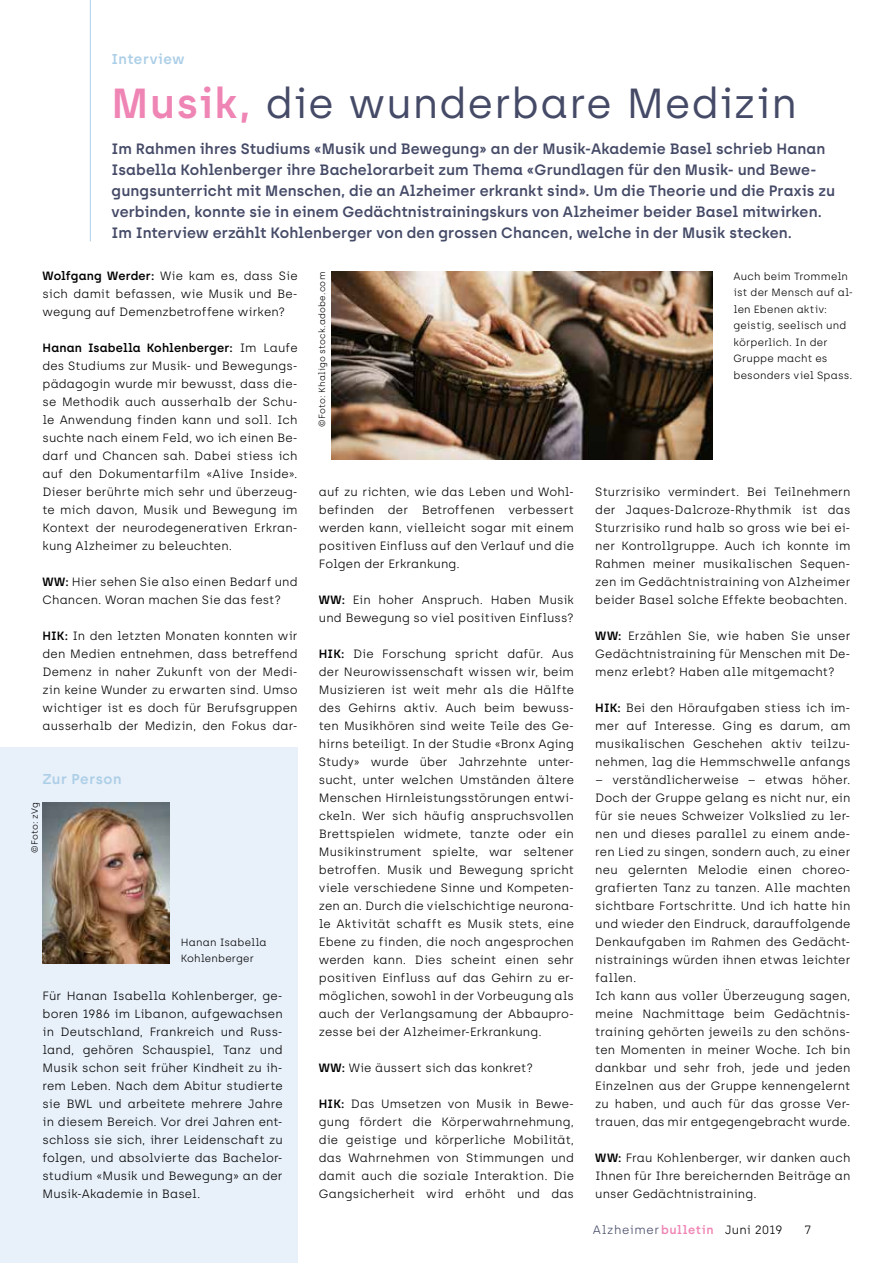
<style>
.page{position:relative;width:893px;height:1263px;background:#fff}
.page>*{position:absolute;margin:0;border:0;box-sizing:border-box;transform-origin:0 0}
.t1{font:42px "Archia";letter-spacing:.02em;color:#454a67}
.t2{font:600 15px/21px "Archia";letter-spacing:.005em;color:#454a67}
.t3{font:600 14.25px "Archia";letter-spacing:.035em;color:#abcee7}
.t4{font:300 12px/18px "Archia";letter-spacing:.01em;color:#000;text-align:justify}
.t5{font:300 12px "Archia";letter-spacing:.03em;color:#454a67}
.t6{font:300 10.5px/16.5px "Archia";letter-spacing:.015em;color:#000}
.t7{font:300 9px "Archia";letter-spacing:.015em;color:#000}
.s1{font-weight:600;color:#ef85b4}
.s2{font-weight:600}
.s3{color:#000}
</style>
<div class="page">
<div style="left:0;top:748px;width:298px;height:515px;background:#e8f0f9"></div>
<img style="left:43px;top:803px;width:127px;height:161px">
<img style="left:332px;top:271px;width:380px;height:189px">
<hr style="left:90px;top:0;width:1px;height:241px;background:#abcee7">
<p class="t3" style="left:112px;top:50px;width:74px">Interview</p>
<h1 class="t1" style="left:112px;top:78px;width:687px"><span class="s1">Musik,</span> die wunderbare Medizin</h1>
<p class="t2" style="left:112px;top:138px;width:725px">Im Rahmen ihres Studiums «Musik und Bewegung» an der Musik-Akademie Basel schrieb Hanan Isabella Kohlenberger ihre Bachelorarbeit zum Thema «Grundlagen für den Musik- und Bewe&shy;gungsunterricht mit Menschen, die an Alzheimer erkrankt sind». Um die Theorie und die Praxis zu verbinden, konnte sie in einem Gedächtnistrainingskurs von Alzheimer beider Basel mitwirken.<br>Im Interview erzählt Kohlenberger von den grossen Chancen, welche in der Musik stecken.</p>
<p class="t4" style="left:42px;top:267px;width:257px"><span class="s2">Wolfgang Werder:</span> Wie kam es, dass Sie sich damit befassen, wie Musik und Be&shy;wegung auf Demenzbetroffene wirken?</p>
<p class="t4" style="left:42px;top:339px;width:257px"><span class="s2">Hanan Isabella Kohlenberger:</span> Im Laufe des Studiums zur Musik- und Bewegungs&shy;pädagogin wurde mir bewusst, dass die&shy;se Methodik auch ausserhalb der Schu&shy;le Anwendung finden kann und soll. Ich suchte nach einem Feld, wo ich einen Be&shy;darf und Chancen sah. Dabei stiess ich auf den Dokumentarfilm «Alive Inside».<br>Dieser berührte mich sehr und überzeug&shy;te mich davon, Musik und Bewegung im Kontext der neurodegenerativen Erkran&shy;kung Alzheimer zu beleuchten.</p>
<p class="t4" style="left:42px;top:573px;width:257px"><span class="s2">WW:</span> Hier sehen Sie also einen Bedarf und<br>Chancen. Woran machen Sie das fest?</p>
<p class="t4" style="left:42px;top:627px;width:257px"><span class="s2">HIK:</span> In den letzten Monaten konnten wir den Medien entnehmen, dass betreffend Demenz in naher Zukunft von der Medi&shy;zin keine Wunder zu erwarten sind. Umso wichtiger ist es doch fü r Berufsgruppen ausserhalb der Medizin, den Fokus dar-</p>
<p class="t3" style="left:43px;top:770px;width:81px">Zur Person</p>
<p class="t7" style="left:29px;top:853px;width:52px;rotate:-90deg">©Foto: zVg</p>
<p class="t6" style="left:181px;top:934px;width:88px">Hanan Isabella<br>Kohlenberger</p>
<p class="t4" style="left:43px;top:987px;width:242px">Für Hanan Isabella Kohlenberger, ge&shy;boren 1986 im Libanon, aufgewachsen in Deutschland, Frankreich und Russ&shy;land, gehören Schauspiel, Tanz und Musik schon seit früher Kindheit zu ih&shy;rem Leben. Nach dem Abitur studierte sie BWL und arbeitete mehrere Jahre in diesem Bereich. Vor drei Jahren ent&shy;schloss sie sich, ihrer Leidenschaft zu folgen, und absolvierte das Bachelor&shy;studium «Musik und Bewegung» an der Musik-Akademie in Basel.</p>
<p class="t7" style="left:317px;top:426px;width:156px;rotate:-90deg">©Foto: Khaligo stock.adobe.com</p>
<p class="t6" style="left:733px;top:268px;width:121px">Auch beim Trommeln ist der Mensch auf al&shy;len Ebenen aktiv: geistig, seelisch und körperlich. In der<br>Gruppe macht es besonders viel Spass.</p>
<p class="t4" style="left:319px;top:483px;width:257px">auf zu richten, wie das Leben und Wohl&shy;befinden der Betroffenen verbessert werden kann, vielleicht sogar mit einem positiven Einfluss auf den Verlauf und die Folgen der Erkrankung.</p>
<p class="t4" style="left:319px;top:591px;width:257px"><span class="s2">WW:</span> Ein hoher Anspruch. Haben Musik und Bewegung so viel positiven Einfluss?</p>
<p class="t4" style="left:319px;top:645px;width:257px"><span class="s2">HIK:</span> Die Forschung spricht dafür. Aus der Neurowissenschaft wissen wir, beim Musizieren ist weit mehr als die Hälfte des Gehirns aktiv. Auch beim bewuss&shy;ten Musikhören sind weite Teile des Ge&shy;hirns beteiligt. In der Studie «Bronx Aging Study» wurde ü ber Jahrzehnte unter&shy;sucht, unter welchen Umständen ältere Menschen Hirnleistungsstörungen entwi&shy;ckeln. Wer sich häufig anspruchsvollen Brettspielen widmete, tanzte oder ein Musikinstrument spielte, war seltener betroffen. Musik und Bewegung spricht viele verschiedene Sinne und Kompeten&shy;zen an. Durch die vielschichtige neurona&shy;le Aktivität schafft es Musik stets, eine Ebene zu finden, die noch angesprochen werden kann. Dies scheint einen sehr positiven Einfluss auf das Gehirn zu er&shy;möglichen, sowohl in der Vorbeugung als auch der Verlangsamung der Abbaupro&shy;zesse bei der Alzheimer-Erkrankung.</p>
<p class="t4" style="left:319px;top:1059px;width:216px"><span class="s2">WW:</span> Wie äussert sich das konkret?</p>
<p class="t4" style="left:319px;top:1095px;width:257px"><span class="s2">HIK:</span> Das Umsetzen von Musik in Bewe&shy;gung fördert die Körperwahrnehmung, die geistige und körperliche Mobilität, das Wahrnehmen von Stimmungen und damit auch die soziale Interaktion. Die Gangsicherheit wird erhöht und das</p>
<p class="t4" style="left:595px;top:483px;width:257px">Sturzrisiko vermindert. Bei Teilnehmern der Jaques-Dalcroze-Rhythmik ist das Sturzrisiko rund halb so gross wie bei ei&shy;ner Kontrollgruppe. Auch ich konnte im Rahmen meiner musikalischen Sequen&shy;zen im Gedächtnistraining von Alzheimer beider Basel solche Effekte beobachten.</p>
<p class="t4" style="left:595px;top:627px;width:257px"><span class="s2">WW:</span> Erzählen Sie, wie haben Sie unser Gedächtnistraining für Menschen mit De&shy;menz erlebt? Haben alle mitgemacht?</p>
<p class="t4" style="left:595px;top:699px;width:257px"><span class="s2">HIK:</span> Bei den Höraufgaben stiess ich im&shy;mer auf Interesse. Ging es darum, am musikalischen Geschehen aktiv teilzu&shy;nehmen, lag die Hemmschwelle anfangs</p>
<p class="t4" style="left:595px;top:771px;width:257px;text-align:left">– verständlicherweise – etwas höher.<br>Doch der Gruppe gelang es nicht nur, ein für sie neues Schweizer Volkslied zu ler&shy;nen und dieses parallel zu einem ande&shy;ren Lied zu singen, sondern auch, zu einer neu gelernten Melodie einen choreo&shy;grafierten Tanz zu tanzen. Alle machten sichtbare Fortschritte. Und ich hatte hin und wieder den Eindruck, darauffolgende Denkaufgaben im Rahmen des Gedächt&shy;nistrainings würden ihnen etwas leichter fallen.<br>Ich kann aus voller Überzeugung sagen, meine Nachmittage beim Gedächtnis&shy;training gehörten jeweils zu den schöns&shy;ten Momenten in meiner Woche. Ich bin dankbar und sehr froh, jede und jeden Einzelnen aus der Gruppe kennengelernt zu haben, und auch für das grosse Ver&shy;trauen, das mir entgegengebracht wurde.</p>
<p class="t4" style="left:595px;top:1149px;width:257px"><span class="s2">WW:</span> Frau Kohlenberger, wir danken auch Ihnen für Ihre bereichernden Beiträge an unser Gedächtnistraining.</p>
<p class="t5" style="left:593px;top:1222px;width:191px">Alzheimer<span class="s1">bulletin</span> <span class="s3">Juni 2019</span></p>
<p class="t4" style="left:804px;top:1221px;width:8px">7</p>
</div>
